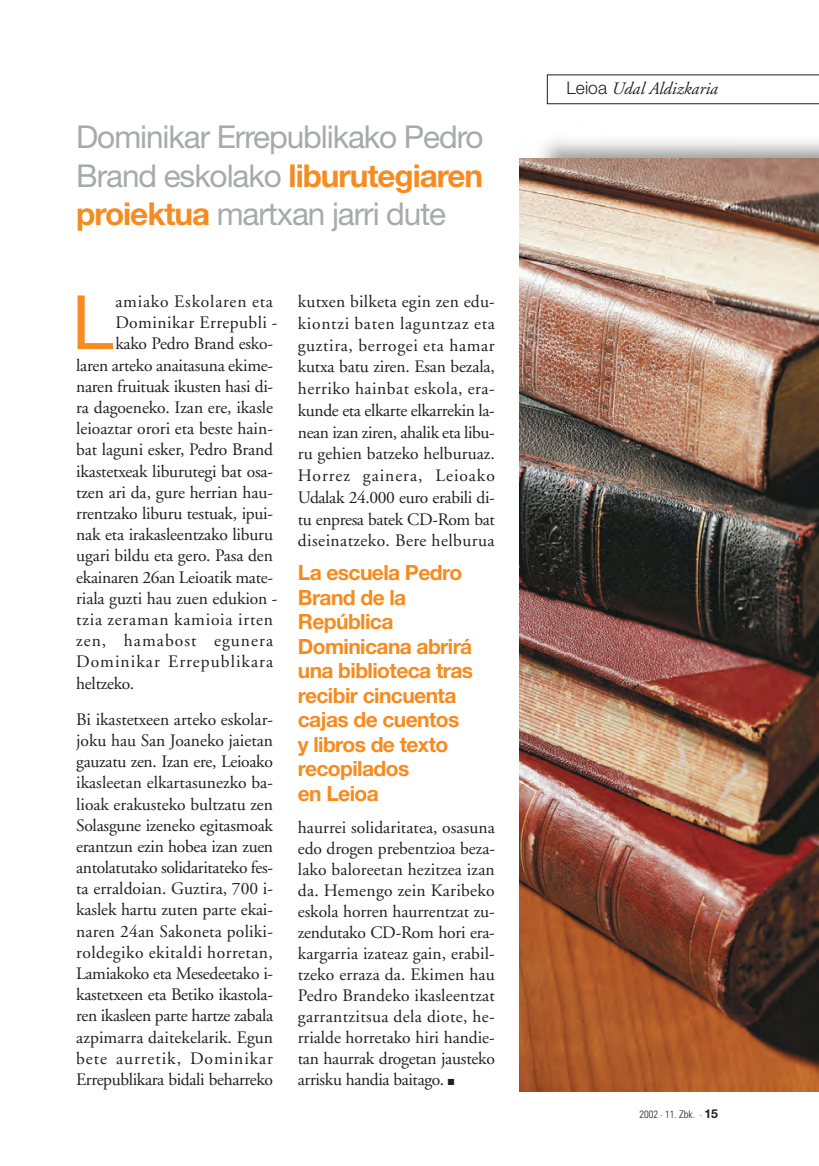
<style>
.page{position:relative;width:819px;height:1166px;background:#fff}
.page>*{position:absolute;margin:0;border:0;box-sizing:border-box;transform-origin:0 0}
.t1{font:75.08px "Helvetica Neue";color:#f68b1f}
.t2{font:31.5px/38.5px "Helvetica Neue";letter-spacing:-.035em;color:#a8a9ad;text-align:justify}
.t3{font:700 21px/24.5px "Helvetica Neue";letter-spacing:-.03em;color:#f68b1f}
.t4{font:17.5px/21.2px "Adobe Garamond";letter-spacing:-.01em;color:#231f20;text-align:justify}
.t5{font:17.5px "Adobe Garamond";letter-spacing:.045em;color:#231f20}
.t6{font:17.5px "Adobe Garamond";letter-spacing:.06em;color:#231f20}
.t7{font:17.5px "Adobe Garamond";letter-spacing:.025em;color:#231f20}
.t8{font:italic 17.5px "Adobe Garamond";color:#231f20}
.t9{font:300 condensed 10.5px "Univers";color:#231f20}
.s1{font-weight:700;color:#f68b1f}
.s2{font-family:"Helvetica Neue";font-weight:300;font-style:normal}
.s3{font-family:"Helvetica Neue";font-weight:700;font-stretch:normal;font-size:12.25px}
</style>
<div class="page">
<img style="left:519px;top:139px;width:300px;height:20px">
<svg style="left:547px;top:74px;width:272px;height:30px"></svg>
<img style="left:519px;top:159px;width:300px;height:932px">
<h2 class="t2" style="left:76px;top:121px;width:409px">Dominikar Errepublikako Pedro Brand eskolako <span class="s1">liburutegiaren proiektua</span> martxan jarri dute</h2>
<h1 class="t1" style="left:72px;top:295px;width:43px">L</h1>
<p class="t5" style="left:115px;top:295px;width:159px">amiako Eskolaren eta</p>
<p class="t7" style="left:115px;top:316px;width:164px">Dominikar Erre publi -</p>
<p class="t4" style="left:115px;top:335px;width:159px">kako Pedro Brand esko-</p>
<p class="t4" style="left:76px;top:356px;width:198px">laren arteko anaitasuna ekime-</p>
<p class="t4" style="left:76px;top:377px;width:198px">naren fruituak ikusten hasi di-</p>
<p class="t4" style="left:76px;top:398px;width:198px">ra dagoeneko. Izan ere, ikasle</p>
<p class="t4" style="left:76px;top:420px;width:198px">leioaztar orori eta beste hain-</p>
<p class="t4" style="left:76px;top:441px;width:198px">bat laguni esker, Pedro Brand</p>
<p class="t4" style="left:76px;top:462px;width:198px">ikastetxeak liburutegi bat osa -</p>
<p class="t4" style="left:76px;top:483px;width:198px">tzen ari da, gure herrian hau-</p>
<p class="t4" style="left:76px;top:504px;width:198px">rrentzako liburu testuak, ipui-</p>
<p class="t4" style="left:76px;top:526px;width:198px">nak eta irakasleentzako liburu</p>
<p class="t4" style="left:76px;top:547px;width:198px">ugari bildu eta gero. Pasa den</p>
<p class="t4" style="left:76px;top:568px;width:198px">ekainaren 26an Leioatik mate-</p>
<p class="t4" style="left:76px;top:589px;width:203px">riala guzti hau zuen edukion -</p>
<p class="t5" style="left:76px;top:612px;width:198px">tzia zeraman kamioia irten</p>
<p class="t6" style="left:76px;top:634px;width:198px">zen, hamabost egunera</p>
<p class="t6" style="left:76px;top:655px;width:198px">Dominikar Errepublikara</p>
<p class="t4" style="left:76px;top:674px;width:59px">heltzeko.</p>
<p class="t4" style="left:76px;top:710px;width:198px">Bi ikastetxeen arteko eskolar&shy;joku hau San Joaneko jaietan gauzatu zen. Izan ere, Leioako ikasleetan elkartasunezko ba&shy;lioak erakusteko bultzatu zen Solasgune izeneko egitasmoak erantzun ezin hobea izan zuen antolatutako solidaritateko fes&shy;ta erraldoian. Guztira, 700 i&shy;kaslek hartu zuten parte ekai&shy;naren 24an Sakoneta poliki&shy;roldegiko ekitaldi horretan, Lamiakoko eta Mesedeetako i&shy;kastetxeen eta Betiko ikastola&shy;ren ikasleen parte hartze zabala azpimarra daitekelarik. Egun bete aurretik, Dominikar Errepublikara bidali beharreko</p>
<p class="t4" style="left:298px;top:292px;width:198px;line-height:21.7px">kutxen bilketa egin zen edu&shy;kiontzi baten laguntzaz eta guztira, berrogei eta hamar kutxa batu ziren. Esan bezala, herriko hainbat eskola, era&shy;kunde eta elkarte elkarrekin la&shy;nean izan ziren, ahalik eta libu&shy;ru gehien batzeko helburuaz.<br>Horrez gainera, Leioako Udalak 24.000 euro erabili di&shy;tu enpresa batek CD-Rom bat diseinatzeko. Bere helburua</p>
<p class="t3" style="left:298px;top:562px;width:177px">La escuela Pedro<br>Brand de la<br>República<br>Dominicana abrirá una biblioteca tras recibir cincuenta cajas de cuentos y libros de texto recopilados<br>en Leioa</p>
<p class="t4" style="left:298px;top:818px;width:199px">haurrei solidaritatea, osasuna edo drogen prebentzioa beza&shy;lako baloreetan hezitzea izan da. Hemengo zein Karibeko eskola horren haurrentzat zu&shy;zendutako CD-Rom hori era&shy;kargarria izateaz gain, erabil - tzeko erraza da. Ekimen hau Pedro Brandeko ikasleentzat garrantzitsua dela diote, he&shy;rrialde horretako hiri handie&shy;tan haurrak drogetan jausteko arrisku handia baitago. ■</p>
<p class="t8" style="left:566px;top:81px;width:153px"><span class="s2">Leioa</span> Udal Aldizkaria</p>
<p class="t9" style="left:639px;top:1110px;width:80px">2002 · 11. Zbk. · <span class="s3">15</span></p>
</div>
